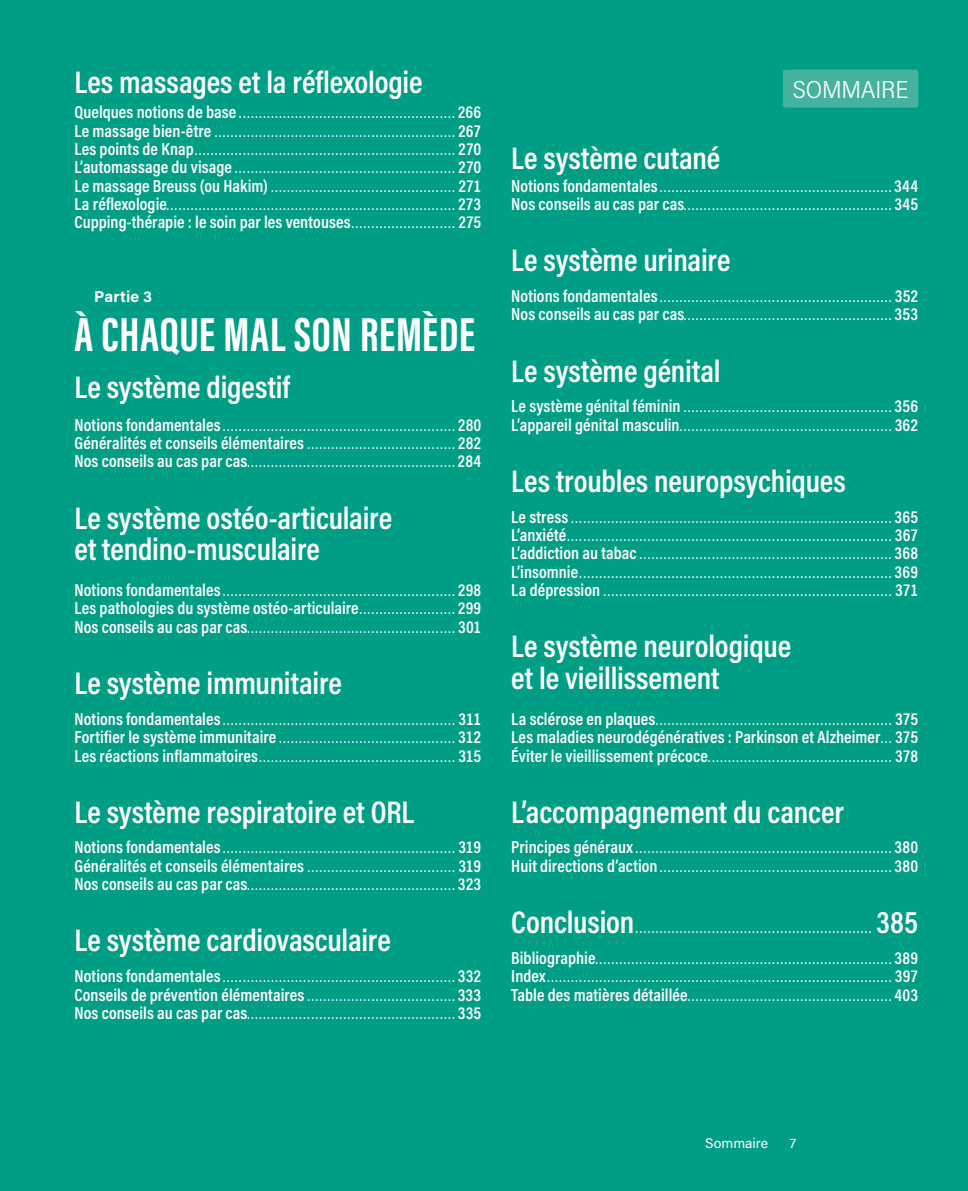
<style>
.page{position:relative;width:968px;height:1191px;background:#fff}
.page>*{position:absolute;margin:0;border:0;box-sizing:border-box;transform-origin:0 0}
.t1{font:700 49px "Acumin Pro Extra Cond";letter-spacing:.015em;color:#fff}
.t2{font:600 31.5px/31.5px "Acumin Pro Cond";letter-spacing:-.005em;color:#fff}
.t3{font:24.5px "Acumin Variable Concept";letter-spacing:-.055em;color:#fff}
.t4{font:600 17.5px "Acumin Pro Cond";letter-spacing:.005em;color:#fff}
.t5{font:700 15.75px "Acumin Pro";letter-spacing:.01em;color:#fff}
.t6{font:14px "Acumin Pro";color:#fff}
.t7{font:600 12.25px/18.4px "Acumin Pro Cond";color:#fff;text-align:justify}
.s1{font-size:17.5px}
.s2{font-size:12.25px}
</style>
<div class="page">
<div style="left:0;top:0;width:967px;height:1191px;background:#009e85"></div>
<div style="left:782px;top:70px;width:136px;height:38px;background:#44b29c;border-radius:2px"></div>
<h2 class="t2" style="left:74px;top:65px;width:349px">Les massages et la réflexologie</h2>
<p class="t7" style="left:74px;top:104px;width:408px"><span class="s1">Quelques notions de base</span>...................................................... <span class="s1">266<br>Le massage bien-être</span> ............................................................ <span class="s1">267<br>Les points de Knap</span>................................................................. <span class="s1">270<br>L’automassage du visage</span>....................................................... <span class="s1">270<br>Le massage Breuss (ou Hakim)</span> .............................................. <span class="s1">271<br>La réflexologie</span>........................................................................ <span class="s1">273</span></p>
<h3 class="t4" style="left:74px;top:211px;width:408px">Cupping-thérapie : le soin par les ventouses<span class="s2">..........................</span> 275</h3>
<p class="t5" style="left:94px;top:286px;width:59px">Partie 3</p>
<h1 class="t1" style="left:74px;top:305px;width:402px">À CHAQUE MAL SON REMÈDE</h1>
<h2 class="t2" style="left:74px;top:370px;width:217px">Le système digestif</h2>
<p class="t7" style="left:74px;top:417px;width:408px"><span class="s1">Notions fondamentales</span>..........................................................<span class="s1">280<br>Généralités et conseils élémentaires</span> ..................................... <span class="s1">282<br>Nos conseils au cas par cas</span>....................................................<span class="s1">284</span></p>
<h2 class="t2" style="left:74px;top:501px;width:319px">Le système ostéo-articulaire et tendino-musculaire</h2>
<p class="t7" style="left:74px;top:582px;width:408px"><span class="s1">Notions fondamentales</span>.......................................................... <span class="s1">298</span></p>
<h3 class="t4" style="left:74px;top:597px;width:408px">Les pathologies du système ostéo-articulaire<span class="s2">........................</span> 299</h3>
<p class="t7" style="left:74px;top:619px;width:408px"><span class="s1">Nos conseils au cas par cas</span>.................................................... <span class="s1">301</span></p>
<h2 class="t2" style="left:74px;top:666px;width:269px">Le système immunitaire</h2>
<p class="t7" style="left:74px;top:711px;width:408px"><span class="s1">Notions fondamentales</span>.......................................................... <span class="s1">311<br>Fortifier le système immunitaire</span>............................................ <span class="s1">312<br>Les réactions inflammatoires</span>................................................. <span class="s1">315</span></p>
<h2 class="t2" style="left:74px;top:795px;width:341px">Le système respiratoire et ORL</h2>
<p class="t7" style="left:74px;top:839px;width:408px"><span class="s1">Notions fondamentales</span>.......................................................... <span class="s1">319<br>Généralités et conseils élémentaires</span> ..................................... <span class="s1">319<br>Nos conseils au cas par cas</span>.................................................... <span class="s1">323</span></p>
<h2 class="t2" style="left:74px;top:924px;width:318px">Le système cardiovasculaire</h2>
<p class="t7" style="left:74px;top:968px;width:408px"><span class="s1">Notions fondamentales</span>.......................................................... <span class="s1">332<br>Conseils de prévention élémentaires</span>.....................................<span class="s1">333<br>Nos conseils au cas par cas</span>....................................................<span class="s1">335</span></p>
<h3 class="t3" style="left:792px;top:72px;width:118px">SOMMAIRE</h3>
<h2 class="t2" style="left:511px;top:142px;width:210px">Le système cutané</h2>
<p class="t7" style="left:511px;top:178px;width:408px"><span class="s1">Notions fondamentales</span>..........................................................<span class="s1">344<br>Nos conseils au cas par cas</span>....................................................<span class="s1">345</span></p>
<h2 class="t2" style="left:511px;top:244px;width:221px">Le système urinaire</h2>
<p class="t7" style="left:511px;top:288px;width:408px"><span class="s1">Notions fondamentales</span>.......................................................... <span class="s1">352<br>Nos conseils au cas par cas</span>....................................................<span class="s1">353</span></p>
<h2 class="t2" style="left:511px;top:354px;width:211px">Le système génital</h2>
<p class="t7" style="left:511px;top:398px;width:408px"><span class="s1">Le système génital féminin</span> ....................................................<span class="s1">356<br>L’appareil génital masculin</span>..................................................... <span class="s1">362</span></p>
<h2 class="t2" style="left:511px;top:464px;width:336px">Les troubles neuropsychiques</h2>
<p class="t7" style="left:511px;top:509px;width:408px"><span class="s1">Le stress</span>................................................................................<span class="s1">365<br>L’anxiété</span>................................................................................. <span class="s1">367<br>L’addiction au tabac</span> ...............................................................<span class="s1">368<br>L’insomnie</span>..............................................................................<span class="s1">369<br>La dépression</span> ........................................................................ <span class="s1">371</span></p>
<h2 class="t2" style="left:511px;top:630px;width:281px">Le système neurologique et le vieillissement</h2>
<p class="t7" style="left:511px;top:711px;width:408px"><span class="s1">La sclérose en plaques</span>........................................................... <span class="s1">375</span></p>
<h3 class="t4" style="left:511px;top:725px;width:408px">Les maladies neurodégénératives : Parkinson et Alzheimer<span class="s2">...</span> 375</h3>
<p class="t7" style="left:511px;top:748px;width:408px"><span class="s1">Éviter le vieillissement précoce</span>.............................................. <span class="s1">378</span></p>
<h2 class="t2" style="left:511px;top:795px;width:334px">L’accompagnement du cancer</h2>
<p class="t7" style="left:511px;top:839px;width:408px"><span class="s1">Principes généraux</span>................................................................<span class="s1">380<br>Huit directions d’action</span>..........................................................<span class="s1">380</span></p>
<h2 class="t2" style="left:511px;top:905px;width:125px">Conclusion</h2>
<p class="t7" style="left:635px;top:919px;width:237px">...........................................................</p>
<h2 class="t2" style="left:876px;top:905px;width:44px">385</h2>
<p class="t7" style="left:511px;top:950px;width:408px"><span class="s1">Bibliographie</span>..........................................................................<span class="s1">389<br>Index</span>...................................................................................... <span class="s1">397<br>Table des matières détaillée</span>...................................................<span class="s1">403</span></p>
<p class="t6" style="left:705px;top:1133px;width:64px">Sommaire</p>
<p class="t6" style="left:789px;top:1133px;width:9px">7</p>
</div>
